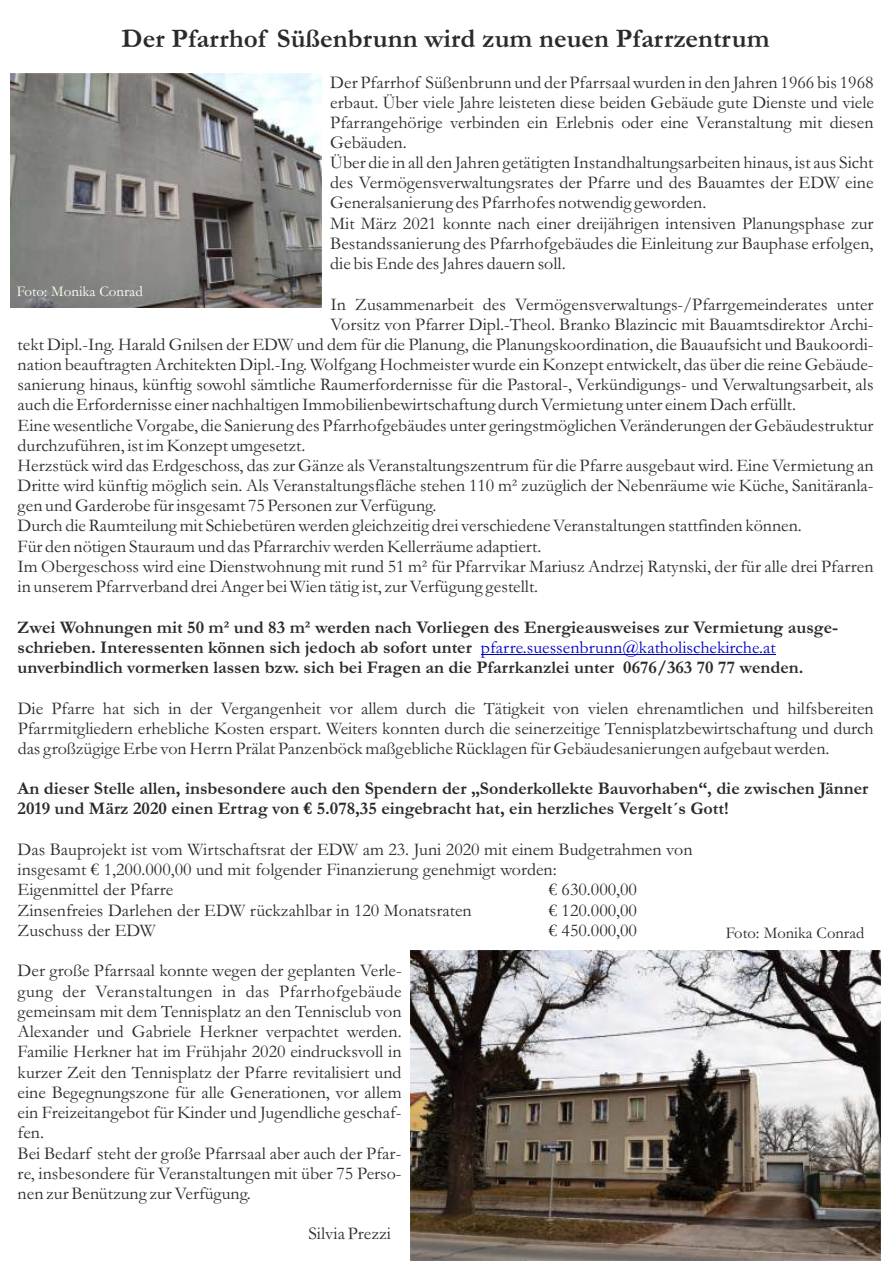
<style>
.page{position:relative;width:893px;height:1263px;background:#fff}
.page>*{position:absolute;margin:0;border:0;box-sizing:border-box;transform-origin:0 0}
.t1{font:700 27px "Garamond";color:#2b2a29}
.t2{font:18px/20.1px "Garamond";color:#2b2a29;text-align:justify}
.t3{font:700 18px/20.2px "Garamond";color:#2b2a29}
.t4{font:16.5px "Garamond";color:#282827}
.t5{font:15px "Garamond";color:#fff}
.s1{font-weight:400;color:#0000c4}
</style>
<div class="page">
<hr style="left:481px;top:654px;width:295px;height:1px;background:#0000c4">
<img style="left:410px;top:951px;width:470px;height:310px">
<img style="left:10px;top:73px;width:312px;height:234px">
<h1 class="t1" style="left:122px;top:29px;width:649px">Der Pfarrhof Süßenbrunn wird zum neuen Pfarrzentrum</h1>
<p class="t2" style="left:330px;top:74px;width:545px;text-align:left">Der Pfarrhof Süßenbrunn und der Pfarrsaal wurden in den Jahren 1966 bis 1968 erbaut. Über viele Jahre leisteten diese beiden Gebäude gute Dienste und viele Pfarrangehörige verbinden ein Erlebnis oder eine Veranstaltung mit diesen Gebäuden.<br>Über die in all den Jahren getätigten Instandhaltungsarbeiten hinaus, ist aus Sicht des Vermögensverwaltungsrates der Pfarre und des Bauamtes der EDW eine Generalsanierung des Pfarrhofes notwendig geworden.</p>
<p class="t2" style="left:330px;top:215px;width:545px">Mit März 2021 konnte nach einer dreijährigen intensiven Planungsphase zur Bestandssanierung des Pfarrhofgebäudes die Einleitung zur Bauphase erfolgen, die bis Ende des Jahres dauern soll.</p>
<p class="t5" style="left:17px;top:286px;width:128px">Foto: Monika Conrad</p>
<p class="t2" style="left:330px;top:296px;width:545px">In Zusammenarbeit des Vermögensverwaltungs-/Pfarrgemeinderates unter</p>
<p class="t2" style="left:330px;top:316px;width:545px">Vorsitz von Pfarrer Dipl.-Theol. Branko Blazincic mit Bauamtsdirektor Archi-</p>
<p class="t2" style="left:18px;top:336px;width:857px">tekt Dipl.-Ing. Harald Gnilsen der EDW und dem für die Planung, die Planungskoordination, die Bauaufsicht und Baukoordi-</p>
<p class="t2" style="left:18px;top:356px;width:857px">nation beauftragten Architekten Dipl.-Ing. Wolfgang Hochmeister wurde ein Konzept entwickelt, das über die reine Gebäude-</p>
<p class="t2" style="left:18px;top:376px;width:857px">sanierung hinaus, künftig sowohl sämtliche Raumerfordernisse für die Pastoral-, Verkündigungs- und Verwaltungsarbeit, als</p>
<p class="t2" style="left:18px;top:397px;width:780px">auch die Erfordernisse einer nachhaltigen Immobilienbewirtschaftung durch Vermietung unter einem Dach erfüllt.</p>
<p class="t2" style="left:18px;top:417px;width:857px">Eine wesentliche Vorgabe, die Sanierung des Pfarrhofgebäudes unter geringstmöglichen Veränderungen der Gebäudestruktur durchzuführen, ist im Konzept umgesetzt.</p>
<p class="t2" style="left:18px;top:457px;width:857px">Herzstück wird das Erdgeschoss, das zur Gänze als Veranstaltungszentrum für die Pfarre ausgebaut wird. Eine Vermietung an Dritte wird künftig möglich sein. Als Veranstaltungsfläche stehen 110 m² zuzüglich der Nebenräume wie Küche, Sanitäranla&shy;gen und Garderobe für insgesamt 75 Personen zur Verfügung.</p>
<p class="t2" style="left:18px;top:518px;width:786px">Durch die Raumteilung mit Schiebetüren werden gleichzeitig drei verschiedene Veranstaltungen stattfinden können.<br>Für den nötigen Stauraum und das Pfarrarchiv werden Kellerräume adaptiert.</p>
<p class="t2" style="left:18px;top:558px;width:857px">Im Obergeschoss wird eine Dienstwohnung mit rund 51 m² für Pfarrvikar Mariusz Andrzej Ratynski, der für alle drei Pfarren in unserem Pfarrverband drei Anger bei Wien tätig ist, zur Verfügung gestellt.</p>
<p class="t3" style="left:18px;top:619px;width:822px">Zwei Wohnungen mit 50 m² und 83 m² werden nach Vorliegen des Energieausweises zur Vermietung ausge&shy;schrieben. Interessenten können sich jedoch ab sofort unter <span class="s1">pfarre.suessenbrunn@katholischekirche.at </span>unverbindlich vormerken lassen bzw. sich bei Fragen an die Pfarrkanzlei unter 0676/363 70 77 wenden.</p>
<p class="t2" style="left:18px;top:700px;width:857px">Die Pfarre hat sich in der Vergangenheit vor allem durch die Tätigkeit von vielen ehrenamtlichen und hilfsbereiten Pfarrmitgliedern erhebliche Kosten erspart. Weiters konnten durch die seinerzeitige Tennisplatzbewirtschaftung und durch das großzügige Erbe von Herrn Prälat Panzenböck maßgebliche Rücklagen für Gebäudesanierungen aufgebaut werden.</p>
<p class="t3" style="left:18px;top:781px;width:852px">An dieser Stelle allen, insbesondere auch den Spendern der „Sonderkollekte Bauvorhaben“, die zwischen Jänner<br>2019 und März 2020 einen Ertrag von € 5.078,35 eingebracht hat, ein herzliches Vergelt´s Gott!</p>
<p class="t2" style="left:18px;top:841px;width:676px">Das Bauprojekt ist vom Wirtschaftsrat der EDW am 23. Juni 2020 mit einem Budgetrahmen von</p>
<p class="t2" style="left:18px;top:862px;width:541px">insgesamt € 1,200.000,00 und mit folgender Finanzierung genehmigt worden:</p>
<p class="t2" style="left:18px;top:882px;width:157px">Eigenmittel der Pfarre</p>
<p class="t2" style="left:549px;top:882px;width:90px">€ 630.000,00</p>
<p class="t2" style="left:18px;top:922px;width:140px">Zuschuss der EDW</p>
<p class="t2" style="left:549px;top:922px;width:90px">€ 450.000,00</p>
<p class="t2" style="left:18px;top:902px;width:456px">Zinsenfreies Darlehen der EDW rückzahlbar in 120 Monatsraten</p>
<p class="t2" style="left:549px;top:902px;width:90px">€ 120.000,00</p>
<p class="t2" style="left:18px;top:963px;width:385px">Der große Pfarrsaal konnte wegen der geplanten Verle&shy;gung der Veranstaltungen in das Pfarrhofgebäude gemeinsam mit dem Tennisplatz an den Tennisclub von Alexander und Gabriele Herkner verpachtet werden.<br>Familie Herkner hat im Frühjahr 2020 eindrucksvoll in kurzer Zeit den Tennisplatz der Pfarre revitalisiert und eine Begegnungszone für alle Generationen, vor allem ein Freizeitangebot für Kinder und Jugendliche geschaf&shy;fen.</p>
<p class="t2" style="left:18px;top:1145px;width:385px">Bei Bedarf steht der große Pfarrsaal aber auch der Pfar&shy;re, insbesondere für Veranstaltungen mit über 75 Perso&shy;nen zur Benützung zur Verfügung.</p>
<p class="t2" style="left:308px;top:1226px;width:84px">Silvia Prezzi</p>
<p class="t4" style="left:726px;top:927px;width:140px">Foto: Monika Conrad</p>
</div>
